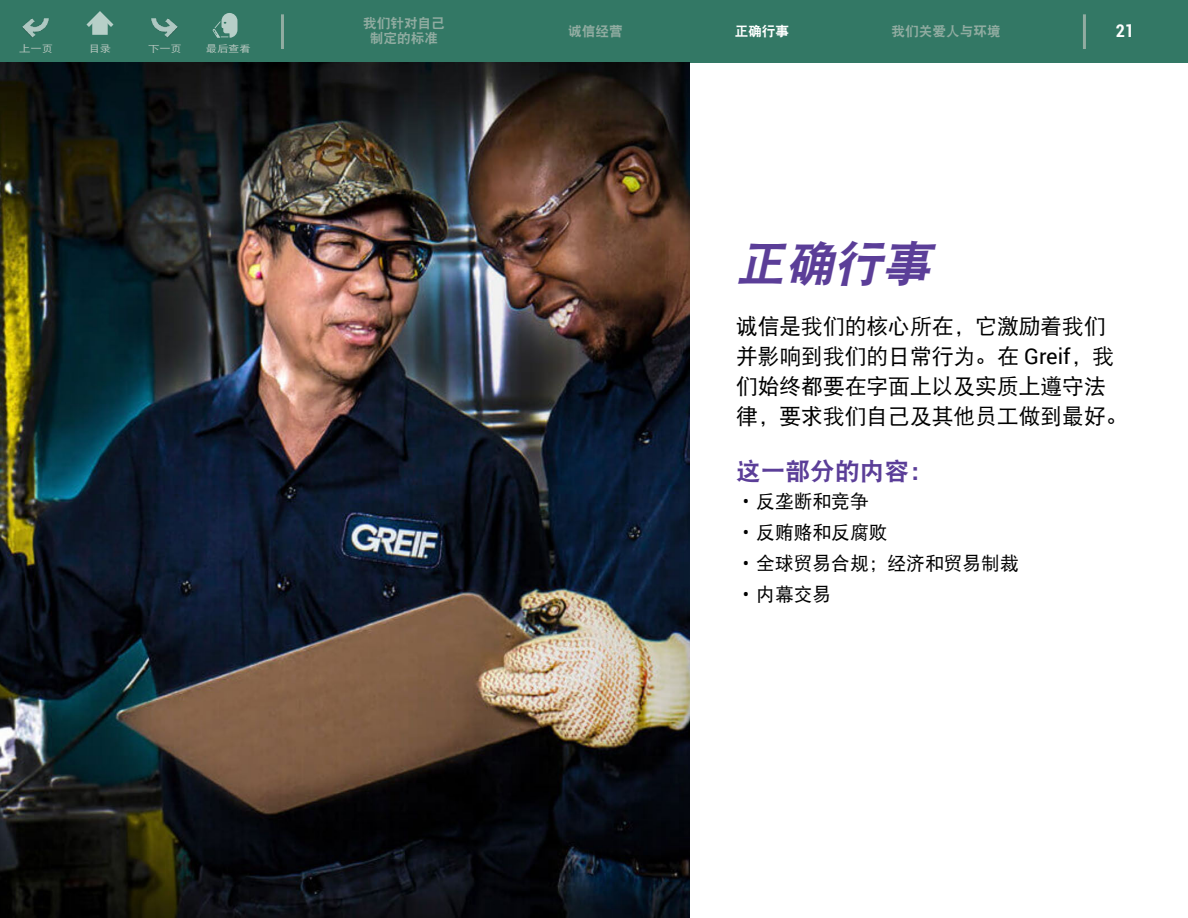
<style>
.page{position:relative;width:1188px;height:918px;background:#fff}
.page>*{position:absolute;margin:0;border:0;box-sizing:border-box;transform-origin:0 0}
.t1{font:italic 48.75px "DFP Hei W9";color:#5b3e98}
.t2{font:24.75px "DFP Hei W9";color:#5b3e98}
.t3{font:21.75px/30px "DFP Hei W5";color:#000}
.t4{font:18.75px "DFP Hei W5";color:#000}
.t5{font:700 condensed 17.4px "Roboto";color:#fff}
.t6{font:13.65px/15.1px "DFP Hei W9";color:#91aca1;text-align:center}
.t7{font:13.65px "DFP Hei W9";color:#fff}
.t8{font:9.45px "DFP Hei W5";letter-spacing:-.02em;color:#b8c7c0;scale:1.2 1}
.s1{font-family:"Roboto"}
</style>
<div class="page">
<div style="left:0;top:0;width:1188px;height:63px;background:#337865"></div>
<hr style="left:1083px;top:14px;width:3px;height:35px;background:#91aca1">
<hr style="left:281px;top:14px;width:3px;height:35px;background:#91aca1">
<img style="left:0;top:63px;width:689px;height:855px">
<img style="left:22px;top:18px;width:27px;height:20px">
<svg style="left:86px;top:11px;width:27px;height:24px"></svg>
<img style="left:151px;top:18px;width:27px;height:20px">
<svg style="left:212px;top:13px;width:25px;height:25px"></svg>
<p class="t8" style="left:19px;top:44px;width:30px">上一页</p>
<p class="t8" style="left:89px;top:44px;width:20px">目录</p>
<p class="t8" style="left:148px;top:44px;width:30px">下一页</p>
<p class="t8" style="left:206px;top:44px;width:39px">最后查看</p>
<p class="t6" style="left:363px;top:16px;width:83px">我们针对自己制定的标准</p>
<p class="t6" style="left:568px;top:23px;width:56px">诚信经营</p>
<p class="t7" style="left:735px;top:24px;width:56px">正确行事</p>
<p class="t6" style="left:892px;top:23px;width:111px">我们关爱人与环境</p>
<p class="t5" style="left:1116px;top:21px;width:20px">21</p>
<h1 class="t1" style="left:736px;top:239px;width:207px">正确行事</h1>
<p class="t3" style="left:736px;top:312px;width:393px">诚信是我们的核心所在，它激励着我们并影响到我们的日常行为。在 <span class="s1">Greif</span>，我们始终都要在字面上以及实质上遵守法律，要求我们自己及其他员工做到最好。</p>
<p class="t2" style="left:736px;top:459px;width:199px">这一部分的内容：</p>
<p class="t4" style="left:743px;top:492px;width:127px"><span class="s1">•</span> 反垄断和竞争</p>
<p class="t4" style="left:743px;top:523px;width:146px"><span class="s1">•</span> 反贿赂和反腐败</p>
<p class="t4" style="left:743px;top:554px;width:277px"><span class="s1">•</span> 全球贸易合规；经济和贸易制裁</p>
<p class="t4" style="left:743px;top:586px;width:90px"><span class="s1">•</span> 内幕交易</p>
</div>
